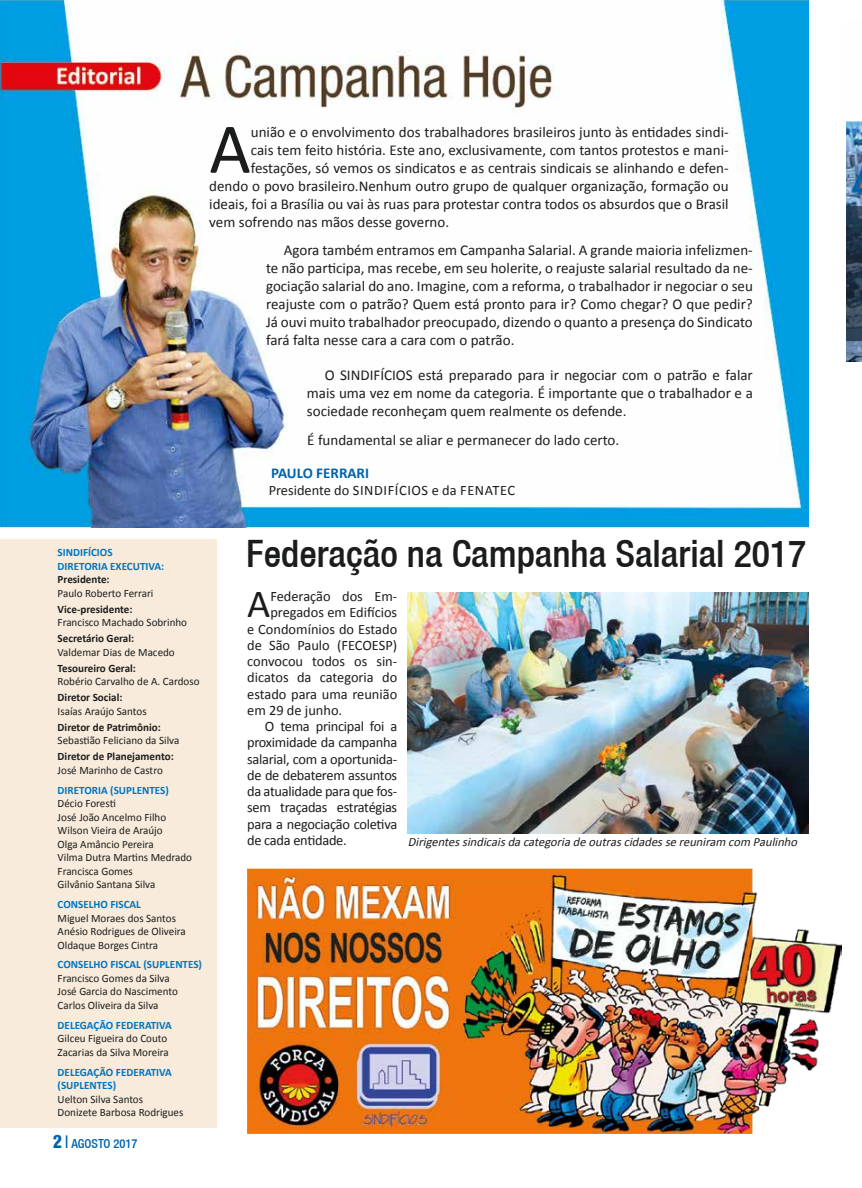
<style>
.page{position:relative;width:862px;height:1188px;background:#fff}
.page>*{position:absolute;margin:0;border:0;box-sizing:border-box;transform-origin:0 0}
.t1{font:71.75px "Calibri";color:#1b1d1c}
.t2{font:40px "Calibri";color:#1b1d1c}
.t3{font:500 condensed 37.75px "Helvetica 67";color:#1b1d1c}
.t4{font:15px/18px "Calibri";color:#1b1d1c;text-align:justify}
.t5{font:700 15px "Calibri";color:#0062ae}
.t6{font:14.38px "Calibri";letter-spacing:-.02em;color:#1b1d1c}
.t7{font:14.38px "Calibri";color:#1b1d1c}
.t8{font:italic 12.5px "Calibri";color:#1b1d1c}
.t9{font:500 condensed 12.5px "Helvetica 67";color:#0062ae}
.t10{font:11.25px/13.5px "Calibri";color:#1b1d1c}
.t11{font:700 11.25px/13.5px "Calibri";color:#0075be}
.t12{font:700 11.25px "Calibri";color:#1b1d1c}
.s1{font-family:"Helvetica";font-weight:900;font-size:17.5px}
.s2{font-size:17.5px}
</style>
<div class="page">
<img style="left:0;top:0;width:808px;height:527px">
<div style="left:0;top:539px;width:216px;height:588px;background:#f8ebdc"></div>
<img style="left:407px;top:592px;width:401px;height:240px">
<img style="left:846px;top:121px;width:15px;height:240px">
<img style="left:846px;top:206px;width:15px;height:134px">
<img style="left:247px;top:868px;width:594px;height:265px">
<h1 class="t1" style="left:209px;top:103px;width:43px">A</h1>
<p class="t4" style="left:251px;top:123px;width:479px">união e o envolvimento dos trabalhadores brasileiros junto às entidades sindi-</p>
<p class="t4" style="left:251px;top:141px;width:479px">cais tem feito história. Este ano, exclusivamente, com tantos protestos e mani-</p>
<p class="t4" style="left:251px;top:159px;width:479px">festações, só vemos os sindicatos e as centrais sindicais se alinhando e defen-</p>
<p class="t4" style="left:209px;top:177px;width:520px">dendo o povo brasileiro.Nenhum outro grupo de qualquer organização, formação ou</p>
<p class="t4" style="left:209px;top:195px;width:520px">ideais, foi a Brasília ou vai às ruas para protestar contra todos os absurdos que o Brasil</p>
<p class="t4" style="left:209px;top:213px;width:241px">vem sofrendo nas mãos desse governo.</p>
<p class="t4" style="left:266px;top:241px;width:488px;text-indent:18px">Agora também entramos em Campanha Salarial. A grande maioria infelizmen&shy;te não participa, mas recebe, em seu holerite, o reajuste salarial resultado da ne&shy;gociação salarial do ano. Imagine, com a reforma, o trabalhador ir negociar o seu reajuste com o patrão? Quem está pronto para ir? Como chegar? O que pedir?<br>Já ouvi muito trabalhador preocupado, dizendo o quanto a presença do Sindicato fará falta nesse cara a cara com o patrão.</p>
<p class="t4" style="left:307px;top:366px;width:447px;text-indent:18px">O SINDIFÍCIOS está preparado para ir negociar com o patrão e falar mais uma vez em nome da categoria. É importante que o trabalhador e a sociedade reconheçam quem realmente os defende.</p>
<p class="t4" style="left:307px;top:431px;width:313px">É fundamental se aliar e permanecer do lado certo.</p>
<p class="t5" style="left:271px;top:463px;width:99px">PAULO FERRARI</p>
<p class="t7" style="left:268px;top:481px;width:99px">Presidente do Sindifícios</p>
<p class="t6" style="left:431px;top:481px;width:83px">e da Fenatec</p>
<p class="t11" style="left:58px;top:545px;width:108px">SINDIFÍCIOS<br>DIRETORIA EXECUTIVA:</p>
<p class="t12" style="left:58px;top:572px;width:53px">Presidente:</p>
<p class="t10" style="left:58px;top:586px;width:97px">Paulo Roberto Ferrari</p>
<p class="t12" style="left:58px;top:601px;width:76px">Vice-presidente:</p>
<p class="t10" style="left:58px;top:615px;width:131px">Francisco Machado Sobrinho</p>
<p class="t12" style="left:58px;top:631px;width:78px">Secretário Geral:</p>
<p class="t10" style="left:58px;top:645px;width:119px">Valdemar Dias de Macedo</p>
<p class="t12" style="left:58px;top:660px;width:80px">Tesoureiro Geral:</p>
<p class="t10" style="left:58px;top:674px;width:143px">Robério Carvalho de A. Cardoso</p>
<p class="t12" style="left:58px;top:690px;width:66px">Diretor Social:</p>
<p class="t10" style="left:58px;top:704px;width:90px">Isaías Araújo Santos</p>
<p class="t12" style="left:58px;top:719px;width:105px">Diretor de Patrimônio:</p>
<p class="t10" style="left:58px;top:733px;width:123px">Sebastião Feliciano da Silva</p>
<p class="t12" style="left:58px;top:749px;width:117px">Diretor de Planejamento:</p>
<p class="t10" style="left:58px;top:763px;width:107px">José Marinho de Castro</p>
<p class="t11" style="left:58px;top:783px;width:113px">DIRETORIA (SUPLENTES)</p>
<p class="t10" style="left:58px;top:796px;width:136px">Décio Foresti<br>José João Ancelmo Filho<br>Wilson Vieira de Araújo<br>Olga Amâncio Pereira<br>Vilma Dutra Martins Medrado<br>Francisca Gomes<br>Gilvânio Santana Silva</p>
<p class="t11" style="left:58px;top:897px;width:85px">CONSELHO FISCAL</p>
<p class="t10" style="left:58px;top:910px;width:130px">Miguel Moraes dos Santos<br>Anésio Rodrigues de Oliveira<br>Oldaque Borges Cintra</p>
<p class="t11" style="left:58px;top:957px;width:146px">CONSELHO FISCAL (SUPLENTES)</p>
<p class="t10" style="left:58px;top:971px;width:122px">Francisco Gomes da Silva<br>José Garcia do Nascimento<br>Carlos Oliveira da Silva</p>
<p class="t11" style="left:58px;top:1017px;width:116px">DELEGAÇÃO FEDERATIVA</p>
<p class="t10" style="left:58px;top:1031px;width:113px">Gilceu Figueira do Couto<br>Zacarias da Silva Moreira</p>
<p class="t11" style="left:58px;top:1064px;width:116px">DELEGAÇÃO FEDERATIVA (SUPLENTES)</p>
<p class="t10" style="left:58px;top:1091px;width:127px">Uelton Silva Santos<br>Donizete Barbosa Rodrigues</p>
<p class="t9" style="left:53px;top:1135px;width:86px"><span class="s1">2</span> <span class="s2">|</span> AGOSTO 2017</p>
<h3 class="t3" style="left:246px;top:531px;width:561px">Federação na Campanha Salarial 2017</h3>
<h2 class="t2" style="left:247px;top:578px;width:25px">A</h2>
<p class="t7" style="left:270px;top:587px;width:128px">Federação dos Em-</p>
<p class="t7" style="left:270px;top:603px;width:128px">pregados em Edifícios</p>
<p class="t7" style="left:247px;top:619px;width:151px">e Condomínios do Estado</p>
<p class="t7" style="left:247px;top:635px;width:151px">de São Paulo (FECOESP)</p>
<p class="t7" style="left:247px;top:652px;width:151px">convocou todos os sin-</p>
<p class="t7" style="left:247px;top:668px;width:151px">dicatos da categoria do</p>
<p class="t7" style="left:247px;top:684px;width:151px">estado para uma reunião</p>
<p class="t7" style="left:247px;top:700px;width:96px">em 29 de junho.</p>
<p class="t6" style="left:265px;top:717px;width:134px">O tema principal foi a</p>
<p class="t6" style="left:247px;top:733px;width:151px">proximidade da campanha</p>
<p class="t6" style="left:247px;top:749px;width:151px">salarial, com a oportunida-</p>
<p class="t6" style="left:247px;top:765px;width:151px">de de debaterem assuntos</p>
<p class="t6" style="left:247px;top:782px;width:151px">da atualidade para que fos-</p>
<p class="t6" style="left:247px;top:798px;width:151px">sem traçadas estratégias</p>
<p class="t6" style="left:247px;top:814px;width:151px">para a negociação coletiva</p>
<p class="t6" style="left:247px;top:830px;width:101px">de cada entidade.</p>
<p class="t8" style="left:407px;top:834px;width:394px">Dirigentessindicaisdacategoriadeoutrascidadessereuniram com Paulinho</p>
</div>
